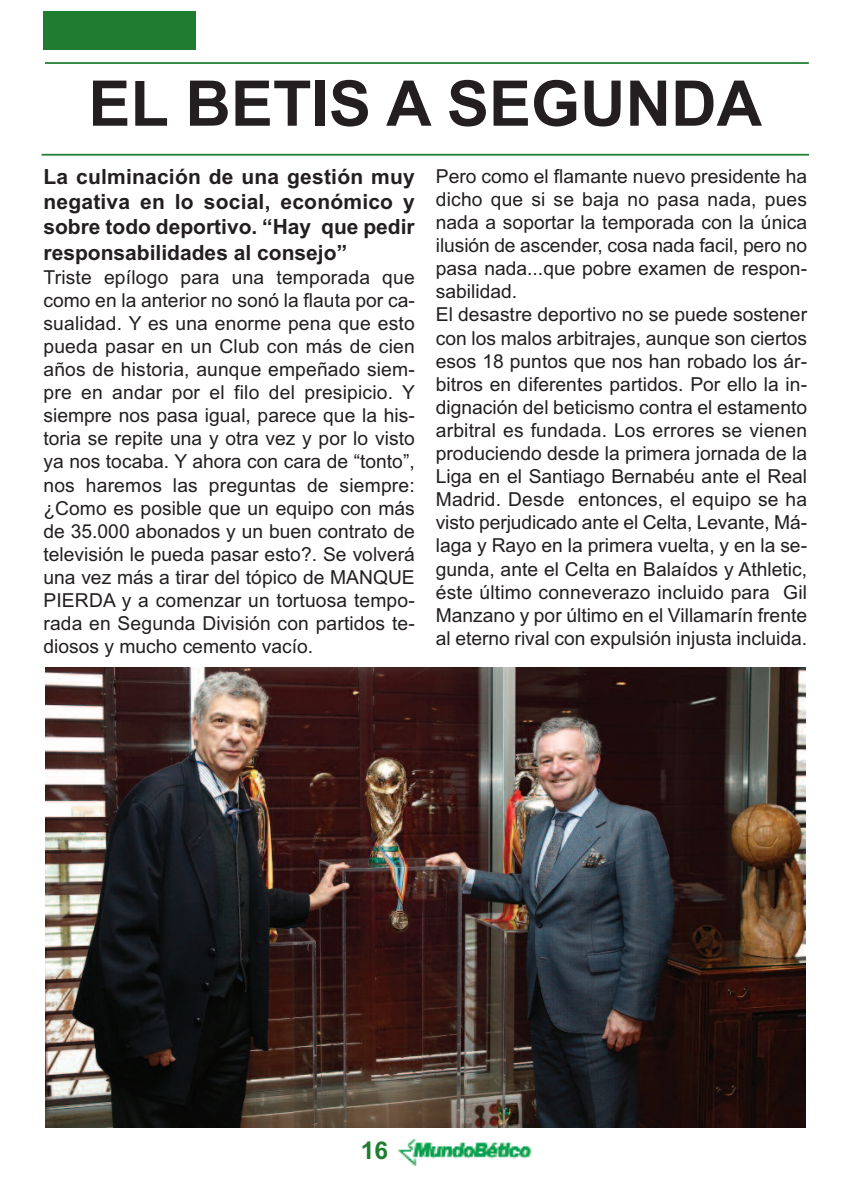
<style>
.page{position:relative;width:844px;height:1191px;background:#fff}
.page>*{position:absolute;margin:0;border:0;box-sizing:border-box;transform-origin:0 0}
.t1{font:700 63px "Arial";color:#231f20}
.t2{font:700 24.5px "Arial";color:#207c2f}
.t3{font:700 21px/25.2px "Arial";color:#231f20;text-align:justify}
.t4{font:19.25px/23.1px "Arial";color:#231f20;text-align:justify}
</style>
<div class="page">
<img style="left:398px;top:1139px;width:134px;height:27px">
<div style="left:43px;top:11px;width:153px;height:39px;background:#207c2f"></div>
<hr style="left:45px;top:62px;width:763px;height:2px;background:#207c2f">
<hr style="left:42px;top:154px;width:766px;height:2px;background:#207c2f">
<img style="left:45px;top:667px;width:760px;height:461px">
<h1 class="t1" style="left:88px;top:67px;width:675px">EL BETIS A SEGUNDA</h1>
<p class="t3" style="left:43px;top:164px;width:372px">La culminación de una gestión muy negativa en lo social, económico y sobre todo deportivo. “Hay que pedir responsabilidades al consejo”</p>
<p class="t4" style="left:43px;top:265px;width:373px">Triste epílogo para una temporada que como en la anterior no sonó la flauta por ca&shy;sualidad. Y es una enorme pena que esto pueda pasar en un Club con más de cien años de historia, aunque empeñado siem&shy;pre en andar por el filo del presipicio. Y siempre nos pasa igual, parece que la his&shy;toria se repite una y otra vez y por lo visto ya nos tocaba. Y ahora con cara de “tonto”, nos haremos las preguntas de siempre: ¿Como es posible que un equipo con más de 35.000 abonados y un buen contrato de televisión le pueda pasar esto?. Se volverá una vez más a tirar del tópico de MANQUE PIERDA y a comenzar un tortuosa tempo&shy;rada en Segunda División con partidos te&shy;diosos y mucho cemento vacío.</p>
<p class="t4" style="left:435px;top:164px;width:373px;text-align:left">Pero como el flamante nuevo presidente ha dicho que si se baja no pasa nada, pues nada a soportar la temporada con la única ilusión de ascender, cosa nada facil, pero no pasa nada...que pobre examen de respon&shy;sabilidad.<br>El desastre deportivo no se puede sostener con los malos arbitrajes, aunque son ciertos esos 18 puntos que nos han robado los ár&shy;bitros en diferentes partidos. Por ello la in&shy;dignación del beticismo contra el estamento arbitral es fundada. Los errores se vienen produciendo desde la primera jornada de la Liga en el Santiago Bernabéu ante el Real Madrid. Desde entonces, el equipo se ha visto perjudicado ante el Celta, Levante, Má&shy;laga y Rayo en la primera vuelta, y en la se&shy;gunda, ante el Celta en Balaídos y Athletic, éste último conneverazo incluido para Gil Manzano y por último en el Villamarín frente al eterno rival con expulsión injusta incluida.</p>
<p class="t2" style="left:360px;top:1136px;width:29px">16</p>
</div>
